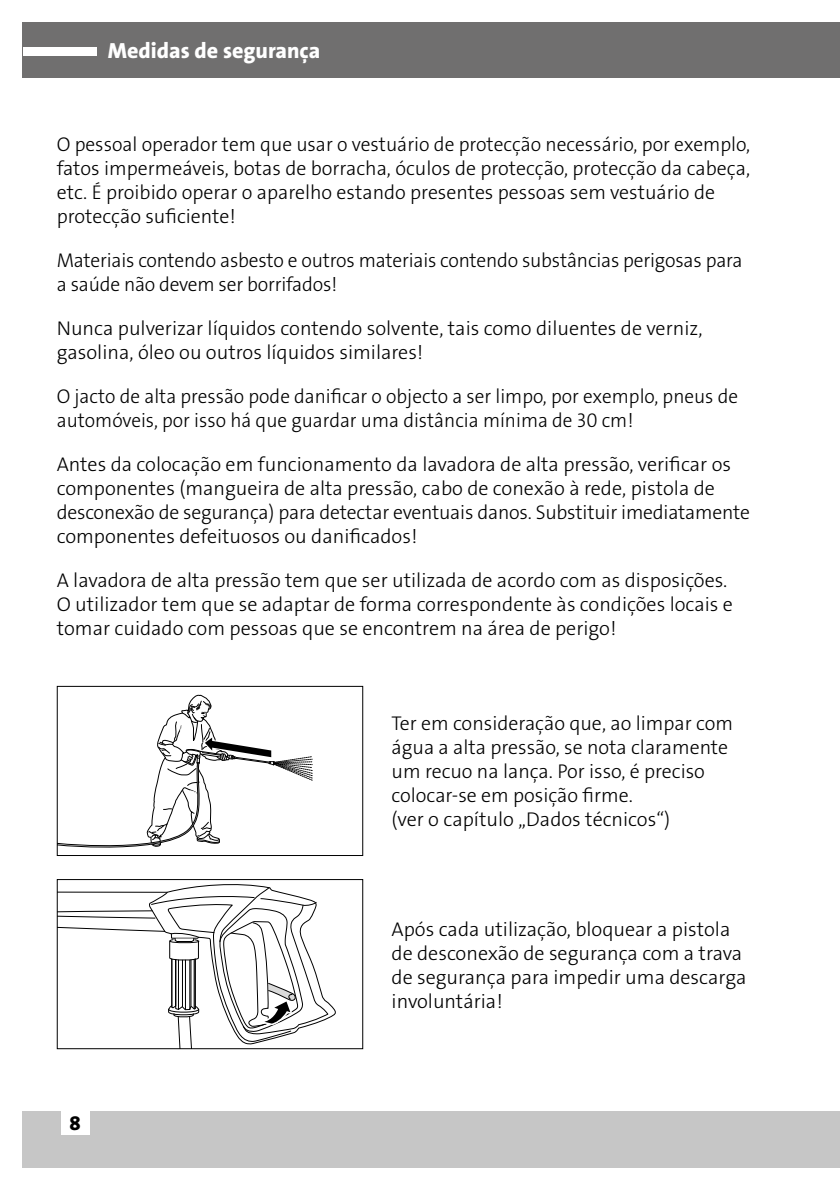
<style>
.page{position:relative;width:840px;height:1191px;background:#fff}
.page>*{position:absolute;margin:0;border:0;box-sizing:border-box;transform-origin:0 0}
.t1{font:22px "The Sans LP8 Ex Bld";color:#fff}
.t2{font:20px/24px "The Sans LP3 Lig";color:#000}
.t3{font:20px/24px "The Sans LP3 Lig";color:#000;scale:.96 1}
.t4{font:20px "The Sans LP8 Ex Bld";color:#000}
</style>
<div class="page">
<hr style="left:839px;top:1111px;width:1px;height:57px;background:#c6c6c6">
<div style="left:23px;top:1111px;width:816px;height:57px;background:#c6c6c6"></div>
<div style="left:61px;top:1111px;width:28px;height:24px;background:#fff"></div>
<div style="left:23px;top:23px;width:816px;height:55px;background:#706f6f"></div>
<div style="left:23px;top:47px;width:73px;height:8px;background:#fff"></div>
<svg style="left:59px;top:695px;width:253px;height:153px"></svg>
<div style="left:57px;top:686px;width:306px;height:170px;border:1px solid #000"></div>
<svg style="left:59px;top:887px;width:269px;height:160px"></svg>
<div style="left:57px;top:879px;width:306px;height:170px;border:1px solid #000"></div>
<p class="t1" style="left:108px;top:37px;width:214px">Medidas de segurança</p>
<p class="t2" style="left:57px;top:132px;width:694px">O pessoal operador tem que usar o vestuário de protecção necessário, por exemplo, fatos impermeáveis, botas de borracha, óculos de protecção, protecção da cabeça, etc. É proibido operar o aparelho estando presentes pessoas sem vestuário de protecção suficiente!</p>
<p class="t2" style="left:57px;top:248px;width:687px">Materiais contendo asbesto e outros materiais contendo substâncias perigosas para a saúde não devem ser borrifados!</p>
<p class="t2" style="left:57px;top:316px;width:647px">Nunca pulverizar líquidos contendo solvente, tais como diluentes de verniz, gasolina, óleo ou outros líquidos similares!</p>
<p class="t3" style="left:57px;top:384px;width:710px">O jacto de alta pressão pode danificar o objecto a ser limpo, por exemplo, pneus de automóveis, por isso há que guardar uma distância mínima de 30 cm!</p>
<p class="t2" style="left:57px;top:452px;width:694px">Antes da colocação em funcionamento da lavadora de alta pressão, verificar os componentes (mangueira de alta pressão, cabo de conexão à rede, pistola de desconexão de segurança) para detectar eventuais danos. Substituir imediatamente componentes defeituosos ou danificados!</p>
<p class="t2" style="left:57px;top:568px;width:677px">A lavadora de alta pressão tem que ser utilizada de acordo com as disposições.<br>O utilizador tem que se adaptar de forma correspondente às condições locais e tomar cuidado com pessoas que se encontrem na área de perigo!</p>
<p class="t2" style="left:391px;top:711px;width:342px">Ter em consideração que, ao limpar com água a alta pressão, se nota claramente um recuo na lança. Por isso, é preciso colocar-se em posição firme.<br>(ver o capítulo „Dados técnicos“)</p>
<p class="t4" style="left:70px;top:1110px;width:13px">8</p>
<p class="t2" style="left:391px;top:917px;width:356px">Após cada utilização, bloquear a pistola de desconexão de segurança com a trava de segurança para impedir uma descarga involuntária!</p>
</div>
